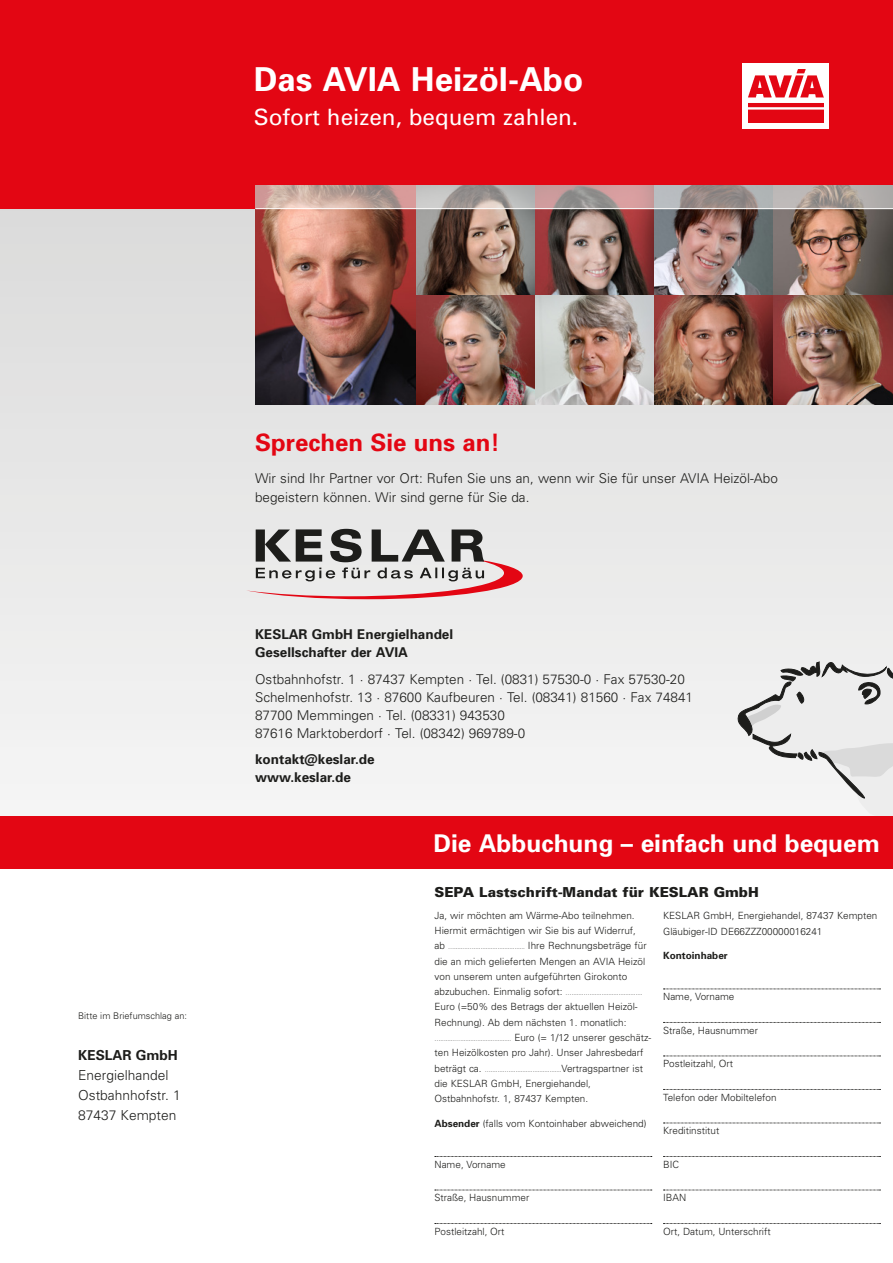
<style>
.page{position:relative;width:893px;height:1263px;background:#fff}
.page>*{position:absolute;margin:0;border:0;box-sizing:border-box;transform-origin:0 0}
.headline_weiss{font:700 33px "Univers";color:#fff}
.t1{font:700 24.45px "Univers";color:#fff}
.headline_rot{font:700 24px "Univers";color:#e30613}
.fließtext_weiss{font:22.5px "Univers";color:#fff}
.t2{font:300 13.8px/19.8px "Univers";color:#1d1d1b}
.t3{font:900 13.8px "Univers";color:#1d1d1b}
.t4{font:700 13.8px "Univers";color:#1d1d1b}
.fließtext_schwarz{font:300 13.5px/18px "Univers";color:#1d1d1b}
.fließtext_schwarz-2{font:700 13.5px/18px "Univers";color:#1d1d1b}
.t5{font:300 9.9px/15.3px "Univers";color:#1d1d1b}
.t6{font:700 9.9px "Univers";color:#1d1d1b}
.t7{font:300 9.15px "Univers";color:#1d1d1b}
.t8{font:300 6.15px "Univers";color:#1d1d1b}
.s1{font-size:9.9px}
.s2{font-weight:700}
</style>
<div class="page">
<div style="left:0;top:0;width:893px;height:1043px;background:linear-gradient(to right,#e9e9e9,#ececec)"></div>
<svg style="left:738px;top:661px;width:155px;height:155px"></svg>
<div style="left:0;top:0;width:893px;height:208px;background:#e30613"></div>
<img style="left:255px;top:209px;width:638px;height:196px">
<div style="left:743px;top:64px;width:86px;height:65px;background:#fff"></div>
<img style="left:749px;top:70px;width:74px;height:53px">
<svg style="left:255px;top:186px;width:638px;height:22px;background:#b4a39f"></svg>
<hr style="left:255px;top:208px;width:638px;height:1px;background:#fff">
<svg style="left:246px;top:529px;width:277px;height:70px;background:#bbacad"></svg>
<div style="left:0;top:816px;width:893px;height:447px;background:#fff"></div>
<svg style="left:663px;top:989px;width:217px;height:1px"></svg>
<svg style="left:663px;top:1022px;width:217px;height:1px"></svg>
<svg style="left:663px;top:1056px;width:217px;height:1px"></svg>
<svg style="left:663px;top:1089px;width:217px;height:1px"></svg>
<svg style="left:663px;top:1123px;width:217px;height:1px"></svg>
<svg style="left:663px;top:1156px;width:217px;height:1px"></svg>
<svg style="left:663px;top:1190px;width:217px;height:1px"></svg>
<svg style="left:663px;top:1223px;width:217px;height:1px"></svg>
<svg style="left:435px;top:1156px;width:217px;height:1px"></svg>
<svg style="left:435px;top:1190px;width:217px;height:1px"></svg>
<svg style="left:435px;top:1223px;width:217px;height:1px"></svg>
<div style="left:0;top:816px;width:893px;height:53px;background:#e30613"></div>
<p class="headline_weiss" style="left:254px;top:58px;width:331px">Das AVIA Heizöl-Abo</p>
<p class="fließtext_weiss" style="left:254px;top:103px;width:326px">Sofort heizen, bequem zahlen.</p>
<p class="t7" style="left:78px;top:1010px;width:110px">Bitte im Briefumschlag an:</p>
<h3 class="t4" style="left:78px;top:1047px;width:101px">KESLAR GmbH</h3>
<h3 class="t2" style="left:78px;top:1065px;width:104px">Energielhandel<br>Ostbahnhofstr. 1<br>87437 Kempten</h3>
<p class="headline_rot" style="left:255px;top:427px;width:246px">Sprechen Sie uns an!</p>
<p class="fließtext_schwarz" style="left:255px;top:468px;width:524px;line-height:18.8px">Wir sind Ihr Partner vor Ort: Rufen Sie uns an, wenn wir Sie für unser AVIA Heizöl-Abo begeistern können. Wir sind gerne für Sie da.</p>
<p class="fließtext_schwarz-2" style="left:255px;top:625px;width:200px">KESLAR GmbH Energielhandel<br>Gesellschafter der AVIA</p>
<p class="fließtext_schwarz" style="left:255px;top:669px;width:439px">Ostbahnhofstr. 1 · 87437 Kempten · Tel. (0831) 57530-0 · Fax 57530-20<br>Schelmenhofstr. 13 · 87600 Kaufbeuren · Tel. (08341) 81560 · Fax 74841<br>87700 Memmingen · Tel. (08331) 943530<br>87616 Marktoberdorf · Tel. (08342) 969789-0</p>
<p class="fließtext_schwarz-2" style="left:255px;top:750px;width:121px">kontakt@keslar.de www.keslar.de</p>
<h2 class="t1" style="left:433px;top:828px;width:448px">Die Abbuchung – einfach und bequem</h2>
<h3 class="t3" style="left:434px;top:883px;width:326px">SEPA Lastschrift-Mandat für KESLAR GmbH</h3>
<p class="t5" style="left:434px;top:907px;width:203px">Ja, wir möchten am Wärme-Abo teilnehmen.<br>Hiermit ermächtigen wir Sie bis auf Widerruf,</p>
<p class="t8" style="left:434px;top:943px;width:214px"><span class="s1">ab</span> …........….............................. <span class="s1">Ihre Rechnungsbeträge für</span></p>
<p class="t5" style="left:434px;top:953px;width:212px">die an mich gelieferten Mengen an AVIA Heizöl von unserem unten aufgeführten Girokonto</p>
<p class="t8" style="left:434px;top:989px;width:209px"><span class="s1">abzubuchen. Einmalig sofort:</span> …........…..............................</p>
<p class="t5" style="left:434px;top:999px;width:205px">Euro (=50% des Betrags der aktuellen Heizöl-<br>Rechnung). Ab dem nächsten 1. monatlich:</p>
<p class="t8" style="left:434px;top:1035px;width:218px">…........….............................. <span class="s1">Euro (= 1/12 unserer geschätz-</span></p>
<p class="t5" style="left:434px;top:1045px;width:210px">ten Heizölkosten pro Jahr). Unser Jahresbedarf</p>
<p class="t8" style="left:434px;top:1066px;width:210px"><span class="s1">beträgt ca.</span> …........…..............................<span class="s1">Vertragspartner ist</span></p>
<p class="t5" style="left:434px;top:1075px;width:158px">die KESLAR GmbH, Energiehandel,<br>Ostbahnhofstr. 1, 87437 Kempten.</p>
<p class="t5" style="left:434px;top:1115px;width:214px"><span class="s2">Absender</span> (falls vom Kontoinhaber abweichend)</p>
<p class="t5" style="left:434px;top:1156px;width:73px">Name, Vorname</p>
<p class="t5" style="left:434px;top:1190px;width:96px">Straße, Hausnummer</p>
<p class="t5" style="left:434px;top:1223px;width:72px">Postleitzahl, Ort</p>
<p class="t5" style="left:663px;top:907px;width:216px;line-height:16px">KESLAR GmbH, Energiehandel, 87437 Kempten<br>Gläubiger-ID DE66ZZZ00000016241</p>
<p class="t6" style="left:663px;top:949px;width:66px">Kontoinhaber</p>
<p class="t5" style="left:663px;top:989px;width:73px">Name, Vorname</p>
<p class="t5" style="left:663px;top:1022px;width:96px">Straße, Hausnummer</p>
<p class="t5" style="left:663px;top:1056px;width:72px">Postleitzahl, Ort</p>
<p class="t5" style="left:663px;top:1089px;width:115px">Telefon oder Mobiltelefon</p>
<p class="t5" style="left:663px;top:1123px;width:58px">Kreditinstitut</p>
<p class="t5" style="left:663px;top:1156px;width:18px">BIC</p>
<p class="t5" style="left:663px;top:1190px;width:25px">IBAN</p>
<p class="t5" style="left:663px;top:1223px;width:109px">Ort, Datum, Unterschrift</p>
</div>
